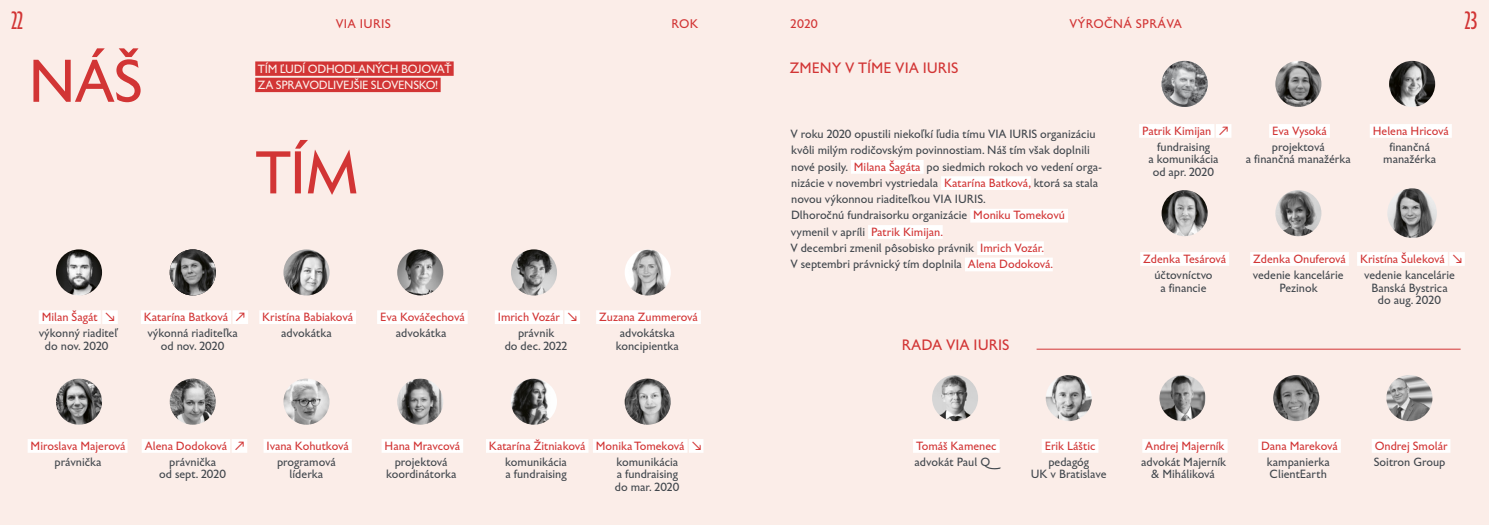
<style>
.page{position:relative;width:1489px;height:525px;background:#fff}
.page>*{position:absolute;margin:0;border:0;box-sizing:border-box;transform-origin:0 0}
.t1{font:60px "BC Eric Machat";letter-spacing:-.025em;color:#d23535}
.t2{font:25px "BC Eric Machat Headline";color:#d23535}
.t3{font:15px "BC Eric Machat";color:#d23535}
.t4{font:12.5px "BC Eric Machat";letter-spacing:.025em;color:#d23535}
.t5{font:11.88px/12.5px "BC Eric Machat";color:#41474d;text-align:center}
.t6{font:11.88px "BC Eric Machat";color:#d23535}
.t7{font:11.88px/16.2px "BC Eric Machat";letter-spacing:-.025em;color:#fbede8}
.s1{color:#d23535}
</style>
<div class="page">
<div style="left:0;top:0;width:1488px;height:524px;background:#fbede8"></div>
<div style="left:255px;top:61px;width:198px;height:15px;background:#d23535"></div>
<div style="left:255px;top:78px;width:185px;height:14px;background:#d23535"></div>
<img style="left:170px;top:249px;width:46px;height:46px;border-radius:23px">
<img style="left:170px;top:378px;width:46px;height:46px;border-radius:23px">
<img style="left:932px;top:375px;width:46px;height:46px;border-radius:23px">
<img style="left:56px;top:249px;width:46px;height:46px;border-radius:23px">
<img style="left:56px;top:378px;width:46px;height:46px;border-radius:23px">
<img style="left:283px;top:249px;width:46px;height:46px;border-radius:23px">
<img style="left:283px;top:378px;width:46px;height:46px;border-radius:23px">
<img style="left:1045px;top:375px;width:46px;height:46px;border-radius:23px">
<img style="left:397px;top:249px;width:46px;height:46px;border-radius:23px">
<img style="left:1161px;top:61px;width:46px;height:46px;border-radius:23px">
<img style="left:397px;top:378px;width:46px;height:46px;border-radius:23px">
<img style="left:1161px;top:190px;width:46px;height:46px;border-radius:23px">
<img style="left:1159px;top:375px;width:46px;height:46px;border-radius:23px">
<img style="left:511px;top:249px;width:46px;height:46px;border-radius:23px">
<img style="left:1275px;top:61px;width:46px;height:46px;border-radius:23px">
<img style="left:511px;top:378px;width:46px;height:46px;border-radius:23px">
<img style="left:1275px;top:190px;width:46px;height:46px;border-radius:23px">
<img style="left:1273px;top:375px;width:46px;height:46px;border-radius:23px">
<img style="left:624px;top:249px;width:46px;height:46px;border-radius:23px">
<img style="left:1388px;top:61px;width:46px;height:46px;border-radius:23px">
<img style="left:624px;top:378px;width:46px;height:46px;border-radius:23px">
<img style="left:1387px;top:188px;width:49px;height:50px;border-radius:25px">
<img style="left:1386px;top:375px;width:46px;height:46px;border-radius:23px">
<div style="left:850px;top:160px;width:73px;height:14px;background:#fff"></div>
<div style="left:941px;top:176px;width:89px;height:14px;background:#fff"></div>
<div style="left:970px;top:209px;width:98px;height:13px;background:#fff"></div>
<div style="left:868px;top:225px;width:74px;height:14px;background:#fff"></div>
<div style="left:977px;top:241px;width:66px;height:14px;background:#fff"></div>
<div style="left:964px;top:257px;width:88px;height:14px;background:#fff"></div>
<div style="left:39px;top:310px;width:62px;height:14px;background:#fff"></div>
<div style="left:102px;top:310px;width:16px;height:14px;background:#fff"></div>
<div style="left:28px;top:439px;width:99px;height:13px;background:#fff"></div>
<div style="left:141px;top:310px;width:90px;height:14px;background:#fff"></div>
<div style="left:232px;top:310px;width:16px;height:14px;background:#fff"></div>
<div style="left:142px;top:439px;width:88px;height:13px;background:#fff"></div>
<div style="left:232px;top:439px;width:15px;height:13px;background:#fff"></div>
<div style="left:913px;top:439px;width:86px;height:13px;background:#fff"></div>
<div style="left:259px;top:310px;width:97px;height:14px;background:#fff"></div>
<div style="left:263px;top:439px;width:89px;height:13px;background:#fff"></div>
<div style="left:1041px;top:439px;width:57px;height:13px;background:#fff"></div>
<div style="left:377px;top:310px;width:90px;height:14px;background:#fff"></div>
<div style="left:381px;top:439px;width:82px;height:13px;background:#fff"></div>
<div style="left:1142px;top:439px;width:85px;height:13px;background:#fff"></div>
<div style="left:1139px;top:124px;width:75px;height:14px;background:#fff"></div>
<div style="left:1215px;top:124px;width:16px;height:14px;background:#fff"></div>
<div style="left:1140px;top:252px;width:88px;height:14px;background:#fff"></div>
<div style="left:495px;top:310px;width:68px;height:14px;background:#fff"></div>
<div style="left:564px;top:310px;width:16px;height:14px;background:#fff"></div>
<div style="left:486px;top:439px;width:102px;height:13px;background:#fff"></div>
<div style="left:1258px;top:439px;width:82px;height:13px;background:#fff"></div>
<div style="left:1268px;top:124px;width:61px;height:14px;background:#fff"></div>
<div style="left:1250px;top:252px;width:98px;height:14px;background:#fff"></div>
<div style="left:596px;top:310px;width:104px;height:14px;background:#fff"></div>
<div style="left:593px;top:439px;width:94px;height:13px;background:#fff"></div>
<div style="left:689px;top:439px;width:14px;height:13px;background:#fff"></div>
<div style="left:1371px;top:439px;width:79px;height:13px;background:#fff"></div>
<div style="left:1369px;top:124px;width:82px;height:14px;background:#fff"></div>
<div style="left:1356px;top:252px;width:91px;height:14px;background:#fff"></div>
<div style="left:1449px;top:252px;width:15px;height:14px;background:#fff"></div>
<hr style="left:1036px;top:348px;width:424px;height:1px;background:#d23535">
<h2 class="t2" style="left:11px;top:7px;width:13px">22</h2>
<p class="t4" style="left:336px;top:16px;width:57px">VIA IURIS</p>
<p class="t4" style="left:671px;top:16px;width:28px">ROK</p>
<p class="t4" style="left:790px;top:16px;width:29px">2020</p>
<p class="t4" style="left:1069px;top:16px;width:114px">VÝROČNÁ SPRÁVA</p>
<h2 class="t2" style="left:1464px;top:7px;width:14px">23</h2>
<h1 class="t1" style="left:28px;top:47px;width:116px">NÁŠ</h1>
<p class="t7" style="left:258px;top:61px;width:195px">TÍM ĽUDÍ ODHODLANÝCH BOJOVAŤ<br>ZA SPRAVODLIVEJŠIE SLOVENSKO!</p>
<p class="t3" style="left:789px;top:59px;width:170px">ZMENY V TÍME VIA IURIS</p>
<h1 class="t1" style="left:255px;top:138px;width:106px">TÍM</h1>
<p class="t5" style="left:790px;top:126px;width:313px;line-height:16.2px;text-align:left">V roku 2020 opustili niekoľkí ľudia tímu VIA IURIS organizáciu kvôli milým rodičovským povinnostiam. Náš tím však doplnili nové posily. <span class="s1">Milana Šagáta</span> po siedmich rokoch vo vedení orga&shy;nizácie v novembri vystriedala <span class="s1">Katarína Batková,</span> ktorá sa stala novou výkonnou riaditeľkou VIA IURIS.<br>Dlhoročnú fundraisorku organizácie <span class="s1">Moniku Tomekovú </span>vymenil v apríli <span class="s1">Patrik Kimijan.<br></span>V decembri zmenil pôsobisko právnik <span class="s1">Imrich Vozár.<br></span>V septembri právnický tím doplnila <span class="s1">Alena Dodoková.</span></p>
<p class="t6" style="left:1141px;top:124px;width:88px">Patrik Kimijan ↗</p>
<p class="t5" style="left:1148px;top:141px;width:72px">fundraising<br>a komunikácia od apr. 2020</p>
<p class="t6" style="left:1271px;top:124px;width:56px">Eva Vysoká</p>
<p class="t5" style="left:1245px;top:141px;width:106px">projektová<br>a finančná manažérka</p>
<p class="t6" style="left:1372px;top:124px;width:78px">Helena Hricová</p>
<p class="t5" style="left:1383px;top:141px;width:54px">finančná manažérka</p>
<p class="t6" style="left:1143px;top:252px;width:84px">Zdenka Tesárová</p>
<p class="t5" style="left:1154px;top:269px;width:60px">účtovníctvo a financie</p>
<p class="t6" style="left:1252px;top:252px;width:94px">Zdenka Onuferová</p>
<p class="t5" style="left:1252px;top:269px;width:92px">vedenie kancelárie<br>Pezinok</p>
<p class="t6" style="left:1359px;top:252px;width:103px">Kristína Šuleková ↘</p>
<p class="t5" style="left:1363px;top:269px;width:92px">vedenie kancelárie<br>Banská Bystrica do aug. 2020</p>
<p class="t6" style="left:42px;top:310px;width:75px">Milan Šagát ↘</p>
<p class="t5" style="left:39px;top:327px;width:81px">výkonný riaditeľ do nov. 2020</p>
<p class="t6" style="left:144px;top:310px;width:103px">Katarína Batková ↗</p>
<p class="t5" style="left:147px;top:327px;width:92px">výkonná riaditeľka od nov. 2020</p>
<p class="t6" style="left:262px;top:310px;width:92px">Kristína Babiaková</p>
<p class="t5" style="left:281px;top:327px;width:52px">advokátka</p>
<p class="t6" style="left:380px;top:310px;width:86px">Eva Kováčechová</p>
<p class="t5" style="left:396px;top:327px;width:52px">advokátka</p>
<p class="t6" style="left:498px;top:310px;width:81px">Imrich Vozár ↘</p>
<p class="t5" style="left:504px;top:327px;width:64px">právnik<br>do dec. 2022</p>
<p class="t6" style="left:599px;top:310px;width:100px">Zuzana Zummerová</p>
<p class="t5" style="left:615px;top:327px;width:65px">advokátska koncipientka</p>
<p class="t3" style="left:901px;top:335px;width:109px">RADA VIA IURIS</p>
<p class="t6" style="left:31px;top:438px;width:96px">Miroslava Majerová</p>
<p class="t5" style="left:54px;top:455px;width:49px">právnička</p>
<p class="t6" style="left:145px;top:438px;width:101px">Alena Dodoková ↗</p>
<p class="t5" style="left:159px;top:455px;width:69px">právnička<br>od sept. 2020</p>
<p class="t6" style="left:266px;top:438px;width:84px">Ivana Kohutková</p>
<p class="t5" style="left:277px;top:455px;width:60px">programová líderka</p>
<p class="t6" style="left:384px;top:438px;width:77px">Hana Mravcová</p>
<p class="t5" style="left:386px;top:455px;width:72px">projektová koordinátorka</p>
<p class="t6" style="left:489px;top:438px;width:98px">Katarína Žitniaková</p>
<p class="t5" style="left:505px;top:455px;width:63px;text-align:left">komunikácia a fundraising</p>
<p class="t6" style="left:596px;top:438px;width:107px">MonikaTomeková ↘</p>
<p class="t5" style="left:615px;top:455px;width:66px;text-align:left">komunikácia a fundraising do mar. 2020</p>
<p class="t6" style="left:916px;top:438px;width:82px">Tomáš Kamenec</p>
<p class="t5" style="left:914px;top:455px;width:88px">advokát Paul Q</p>
<p class="t6" style="left:1044px;top:438px;width:52px">Erik Láštic</p>
<p class="t5" style="left:1030px;top:455px;width:77px">pedagóg<br>UK v Bratislave</p>
<p class="t6" style="left:1145px;top:438px;width:81px">Andrej Majerník</p>
<p class="t5" style="left:1141px;top:455px;width:87px">advokát Majerník &amp; Miháliková</p>
<p class="t6" style="left:1261px;top:438px;width:78px">Dana Mareková</p>
<p class="t5" style="left:1266px;top:455px;width:64px;text-align:left">kampanierka<br>ClientEarth</p>
<p class="t6" style="left:1374px;top:438px;width:74px">Ondrej Smolár</p>
<p class="t5" style="left:1373px;top:455px;width:73px">Soitron Group</p>
</div>
